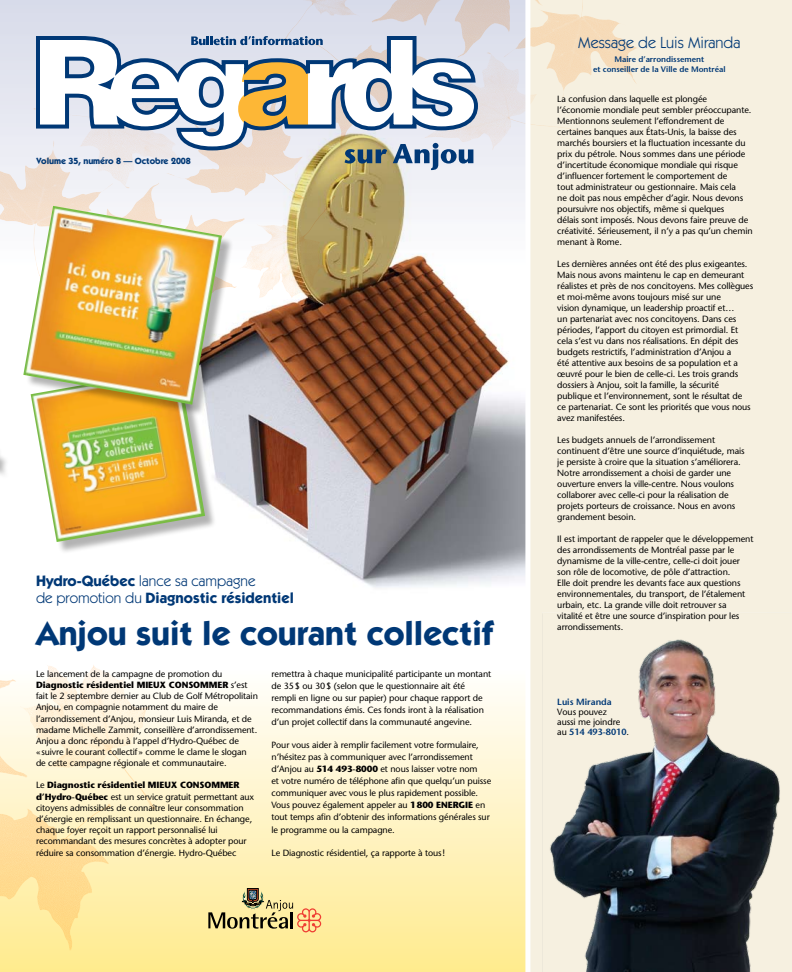
<style>
.page{position:relative;width:792px;height:972px;background:#fff}
.page>*{position:absolute;margin:0;border:0;box-sizing:border-box;transform-origin:0 0}
.t1{font:700 34px "Itc Kabel";color:#003876}
.t2{font:16px "Itc Kabel";color:#003876}
.t3{font:700 15px/17px "Itc Kabel";color:#003876}
.t4{font:9px/11px "Stone Sans";letter-spacing:-.01em;color:#000}
.t5{font:700 9px "Itc Kabel";letter-spacing:-.005em;color:#003876}
.t6{font:600 9px "Stone Sans";color:#003876}
.t7{font:600 8px/10px "Stone Sans";color:#003876;text-align:center}
.s1{font-weight:400}
.s2{font-weight:700}
.s3{font-weight:600;color:#003876}
</style>
<div class="page">
<div style="left:527px;top:0;width:265px;height:972px;background:#f6f0e0"></div>
<img style="left:217px;top:273px;width:308px;height:315px">
<svg style="left:0;top:0;width:525px;height:273px"></svg>
<img style="left:33px;top:91px;width:163px;height:98px">
<img style="left:503px;top:0;width:134px;height:101px">
<svg style="left:0;top:679px;width:525px;height:293px;background:#fff2be"></svg>
<svg style="left:34px;top:34px;width:446px;height:118px;background:#c6cddd"></svg>
<svg style="left:38px;top:36px;width:439px;height:134px"></svg>
<svg style="left:208px;top:888px;width:113px;height:44px;background:#d5c187"></svg>
<img style="left:18px;top:665px;width:131px;height:140px">
<img style="left:550px;top:639px;width:230px;height:333px">
<div style="left:525px;top:0;width:5px;height:972px;background:#fff"></div>
<div style="left:32px;top:370px;width:185px;height:183px;background:#000;opacity:.3"></div>
<img style="left:32px;top:416px;width:173px;height:126px">
<div style="left:25px;top:207px;width:209px;height:209px;background:#000;opacity:.3"></div>
<img style="left:23px;top:206px;width:199px;height:199px">
<div style="left:0;top:405px;width:9px;height:103px;background:#000;opacity:.3"></div>
<p class="t5" style="left:36px;top:155px;width:156px">Volume 35, numéro 8 — Octobre 2008</p>
<h3 class="t3" style="left:36px;top:572px;width:259px">Hydro-Québec <span class="s1">lance sa campagne<br>de promotion du</span> Diagnostic résidentiel</h3>
<h1 class="t1" style="left:36px;top:612px;width:459px">Anjou suit le courant collectif</h1>
<p class="t4" style="left:36px;top:668px;width:223px">Le lancement de la campagne de promotion du <span class="s2">Diagnostic résidentiel MIEUX CONSOMMER</span> s’est fait le 2 septembre dernier au Club de Golf Métropolitain Anjou, en compagnie notamment du maire de l’arrondissement d’Anjou, monsieur Luis Miranda, et de madame Michelle Zammit, conseillère d’arrondissement.<br>Anjou a donc répondu à l’appel d’Hydro-Québec de «suivre le courant collectif» comme le clame le slogan de cette campagne régionale et communautaire.</p>
<p class="t4" style="left:36px;top:780px;width:220px">Le <span class="s2">Diagnostic résidentiel MIEUX CONSOMMER d’Hydro-Québec</span> est un service gratuit permettant aux citoyens admissibles de connaître leur consommation d’énergie en remplissant un questionnaire. En échange, chaque foyer reçoit un rapport personnalisé lui recommandant des mesures concrètes à adopter pour réduire sa consommation d’énergie. Hydro-Québec</p>
<p class="t4" style="left:272px;top:667px;width:221px;line-height:12.1px">remettra à chaque municipalité participante un montant de 35$ ou 30$ (selon que le questionnaire ait été rempli en ligne ou sur papier) pour chaque rapport de recommandations émis. Ces fonds iront à la réalisation d’un projet collectif dans la communauté angevine.</p>
<p class="t4" style="left:272px;top:739px;width:221px;line-height:12.1px">Pour vous aider à remplir facilement votre formulaire, n’hésitez pas à communiquer avec l’arrondissement d’Anjou au <span class="s2">514 493-8000</span> et nous laisser votre nom<br>et votre numéro de téléphone afin que quelqu’un puisse communiquer avec vous le plus rapidement possible.<br>Vous pouvez également appeler au <span class="s2">1800 ENERGIE</span> en tout temps afin d’obtenir des informations générales sur le programme ou la campagne.</p>
<p class="t4" style="left:272px;top:847px;width:175px">Le Diagnostic résidentiel, ça rapporte à tous!</p>
<h2 class="t2" style="left:578px;top:33px;width:164px">Message de Luis Miranda</h2>
<p class="t7" style="left:593px;top:54px;width:134px">Maire d’arrondissement<br>et conseiller de la Ville de Montréal</p>
<p class="t4" style="left:557px;top:93px;width:197px">La confusion dans laquelle est plongée<br>l’économie mondiale peut sembler préoccupante.<br>Mentionnons seulement l’effondrement de certaines banques aux États-Unis, la baisse des marchés boursiers et la fluctuation incessante du prix du pétrole. Nous sommes dans une période d’incertitude économique mondiale qui risque d’influencer fortement le comportement de<br>tout administrateur ou gestionnaire. Mais cela<br>ne doit pas nous empêcher d’agir. Nous devons poursuivre nos objectifs, même si quelques<br>délais sont imposés. Nous devons faire preuve de créativité. Sérieusement, il n’y a pas qu’un chemin menant à Rome.</p>
<p class="t4" style="left:557px;top:258px;width:197px">Les dernières années ont été des plus exigeantes.<br>Mais nous avons maintenu le cap en demeurant réalistes et près de nos concitoyens. Mes collègues et moi-même avons toujours misé sur une<br>vision dynamique, un leadership proactif et…<br>un partenariat avec nos concitoyens. Dans ces périodes, l’apport du citoyen est primordial. Et cela s’est vu dans nos réalisations. En dépit des budgets restrictifs, l’administration d’Anjou a<br>été attentive aux besoins de sa population et a œuvré pour le bien de celle-ci. Les trois grands dossiers à Anjou, soit la famille, la sécurité publique et l’environnement, sont le résultat de ce partenariat. Ce sont les priorités que vous nous avez manifestées.</p>
<p class="t4" style="left:557px;top:434px;width:189px">Les budgets annuels de l’arrondissement continuent d’être une source d’inquiétude, mais je persiste à croire que la situation s’améliorera.<br>Notre arrondissement a choisi de garder une ouverture envers la ville-centre. Nous voulons collaborer avec celle-ci pour la réalisation de projets porteurs de croissance. Nous en avons grandement besoin.</p>
<p class="t4" style="left:557px;top:533px;width:198px">Il est important de rappeler que le développement des arrondissements de Montréal passe par le dynamisme de la ville-centre, celle-ci doit jouer son rôle de locomotive, de pôle d’attraction.<br>Elle doit prendre les devants face aux questions environnementales, du transport, de l’étalement urbain, etc. La grande ville doit retrouver sa vitalité et être une source d’inspiration pour les arrondissements.</p>
<p class="t6" style="left:557px;top:696px;width:56px">Luis Miranda</p>
<p class="t4" style="left:557px;top:706px;width:73px;line-height:10.3px">Vous pouvez<br>aussi me joindre au <span class="s3">514 493-8010</span>.</p>
</div>
